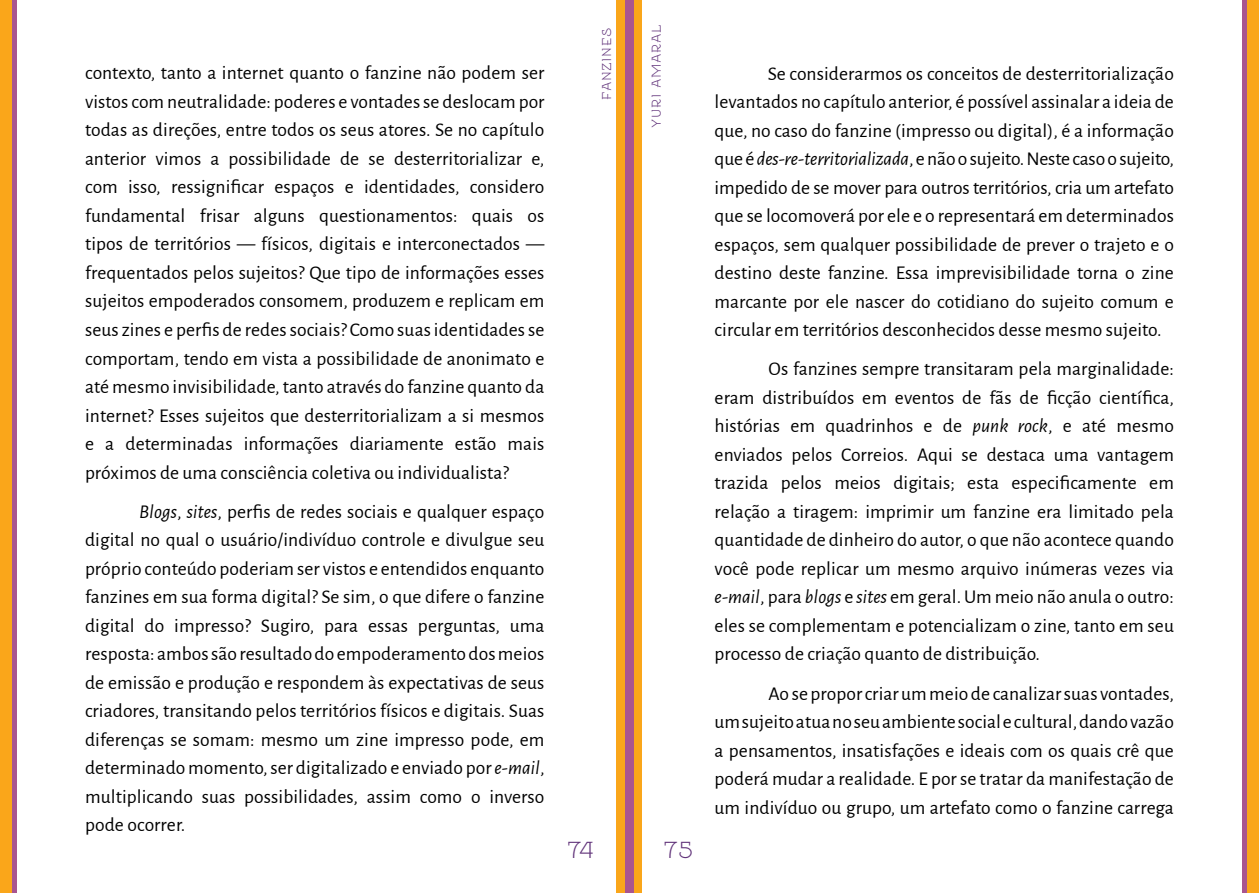
<style>
.page{position:relative;width:1259px;height:893px;background:#fff}
.page>*{position:absolute;margin:0;border:0;box-sizing:border-box;transform-origin:0 0}
.t1{font:27px "Etharnig Sc";color:#603279}
.t2{font:19.5px/28.5px "Alegreya Sans";letter-spacing:.005em;color:#000;text-align:justify}
.t3{font:16.5px "Etharnig Sc";letter-spacing:.03em;color:#603279}
.s1{font-style:italic}
</style>
<div class="page">
<div style="left:0;top:0;width:13px;height:893px;background:#faa61a"></div>
<div style="left:1246px;top:0;width:13px;height:893px;background:#faa61a"></div>
<hr style="left:13px;top:0;width:4px;height:893px;background:#a9558f">
<hr style="left:1242px;top:0;width:4px;height:893px;background:#a9558f">
<div style="left:616px;top:0;width:9px;height:893px;background:#faa61a"></div>
<div style="left:633px;top:0;width:9px;height:893px;background:#faa61a"></div>
<div style="left:625px;top:0;width:8px;height:893px;background:#a9558f"></div>
<p class="t2" style="left:85px;top:58px;width:461px">contexto, tanto a internet quanto o fanzine não podem ser vistos com neutralidade: poderes e vontades se deslocam por todas as direções, entre todos os seus atores. Se no capítulo anterior vimos a possibilidade de se desterritorializar e, com isso, ressignificar espaços e identidades, considero fundamental frisar alguns questionamentos: quais os tipos de territórios — físicos, digitais e interconectados — frequentados pelos sujeitos? Que tipo de informações esses sujeitos empoderados consomem, produzem e replicam em seus zines e perfis de redes sociais? Como suas identidades se comportam, tendo em vista a possibilidade de anonimato e até mesmo invisibilidade, tanto através do fanzine quanto da internet? Esses sujeitos que desterritorializam a si mesmos e a determinadas informações diariamente estão mais próximos de uma consciência coletiva ou individualista?</p>
<p class="t2" style="left:85px;top:496px;width:461px;text-indent:54px"><span class="s1">Blogs</span>, <span class="s1">sites</span>, perfis de redes sociais e qualquer espaço digital no qual o usuário/indivíduo controle e divulgue seu próprio conteúdo poderiam ser vistos e entendidos enquanto fanzines em sua forma digital? Se sim, o que difere o fanzine digital do impresso? Sugiro, para essas perguntas, uma resposta: ambos são resultado do empoderamento dos meios de emissão e produção e respondem às expectativas de seus criadores, transitando pelos territórios físicos e digitais. Suas diferenças se somam: mesmo um zine impresso pode, em determinado momento, ser digitalizado e enviado por <span class="s1">e-mail</span>, multiplicando suas possibilidades, assim como o inverso pode ocorrer.</p>
<p class="t3" style="left:598px;top:100px;width:73px;rotate:-90deg">fanzines</p>
<p class="t3" style="left:647px;top:127px;width:104px;rotate:-90deg">yuri amaral</p>
<h1 class="t1" style="left:567px;top:836px;width:29px">74</h1>
<h1 class="t1" style="left:663px;top:836px;width:32px">75</h1>
<p class="t2" style="left:714px;top:58px;width:461px;text-indent:53px">Se considerarmos os conceitos de desterritorialização levantados no capítulo anterior, é possível assinalar a ideia de que, no caso do fanzine (impresso ou digital), é a informação que é <span class="s1">des-re-territorializada</span>, e não o sujeito. Neste caso o sujeito, impedido de se mover para outros territórios, cria um artefato que se locomoverá por ele e o representará em determinados espaços, sem qualquer possibilidade de prever o trajeto e o destino deste fanzine. Essa imprevisibilidade torna o zine marcante por ele nascer do cotidiano do sujeito comum e circular em territórios desconhecidos desse mesmo sujeito.</p>
<p class="t2" style="left:714px;top:354px;width:461px;text-indent:54px">Os fanzines sempre transitaram pela marginalidade: eram distribuídos em eventos de fãs de ficção científica, histórias em quadrinhos e de <span class="s1">punk rock</span>, e até mesmo enviados pelos Correios. Aqui se destaca uma vantagem trazida pelos meios digitais; esta especificamente em relação a tiragem: imprimir um fanzine era limitado pela quantidade de dinheiro do autor, o que não acontece quando você pode replicar um mesmo arquivo inúmeras vezes via <span class="s1">e-mail</span>, para <span class="s1">blogs</span> e <span class="s1">sites</span> em geral. Um meio não anula o outro: eles se complementam e potencializam o zine, tanto em seu processo de criação quanto de distribuição.</p>
<p class="t2" style="left:714px;top:678px;width:461px;text-indent:54px">Ao se propor criar um meio de canalizar suas vontades, um sujeito atua no seu ambiente social e cultural, dando vazão a pensamentos, insatisfações e ideais com os quais crê que poderá mudar a realidade. E por se tratar da manifestação de um indivíduo ou grupo, um artefato como o fanzine carrega</p>
</div>
